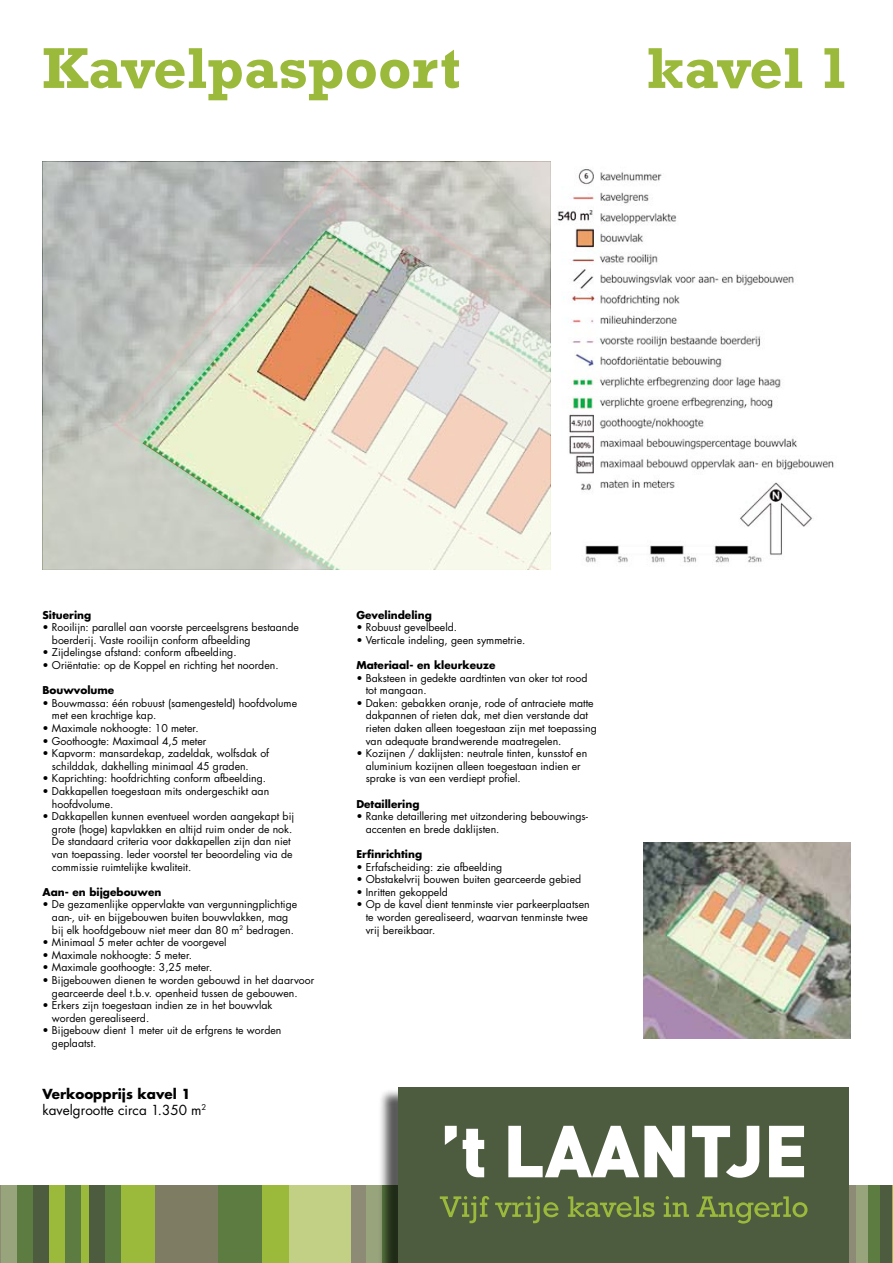
<style>
.page{position:relative;width:893px;height:1263px;background:#fff}
.page>*{position:absolute;margin:0;border:0;box-sizing:border-box;transform-origin:0 0}
.t1{font:700 58.5px "Rockwell";color:#9bba3c}
.t2{font:13.5px/16.2px "Futura Std";color:#000}
.t3{font:10.5px/12.6px "Futura Std";color:#000}
.t4{font:700 10.5px "Futura Std";color:#000}
.s1{font-weight:700}
</style>
<div class="page">
<hr style="left:892px;top:1185px;width:1px;height:78px;background:#9bba3c">
<div style="left:880px;top:1185px;width:12px;height:78px;background:#4d5c3f"></div>
<div style="left:867px;top:1185px;width:13px;height:78px;background:#5c7c42"></div>
<div style="left:855px;top:1185px;width:12px;height:78px;background:#98a47c"></div>
<div style="left:843px;top:1185px;width:12px;height:78px;background:#8d8b75"></div>
<div style="left:116px;top:1185px;width:63px;height:78px;background:#9bba3c"></div>
<div style="left:105px;top:1185px;width:16px;height:78px;background:#5c7c42"></div>
<div style="left:89px;top:1185px;width:16px;height:78px;background:#4d5c3f"></div>
<div style="left:81px;top:1185px;width:8px;height:78px;background:#9bba3c"></div>
<div style="left:65px;top:1185px;width:16px;height:78px;background:#5c7c42"></div>
<div style="left:49px;top:1185px;width:16px;height:78px;background:#9bba3c"></div>
<div style="left:33px;top:1185px;width:16px;height:78px;background:#4d5c3f"></div>
<div style="left:17px;top:1185px;width:16px;height:78px;background:#5c7c42"></div>
<div style="left:366px;top:1185px;width:16px;height:78px;background:#98a47c"></div>
<div style="left:1px;top:1185px;width:16px;height:78px;background:#98a47c"></div>
<div style="left:350px;top:1185px;width:16px;height:78px;background:#8d8b75"></div>
<hr style="left:0;top:1185px;width:1px;height:78px;background:#8d8b75">
<div style="left:288px;top:1185px;width:63px;height:78px;background:#c1d085"></div>
<div style="left:261px;top:1185px;width:27px;height:78px;background:#9bba3c"></div>
<div style="left:218px;top:1185px;width:43px;height:78px;background:#5c7c42"></div>
<div style="left:156px;top:1185px;width:62px;height:78px;background:#7e7d64"></div>
<div style="left:378px;top:1088px;width:468px;height:175px;background:#000;opacity:.65"></div>
<div style="left:398px;top:1087px;width:451px;height:176px;background:#4d5c3f"></div>
<svg style="left:445px;top:1126px;width:12px;height:19px"></svg>
<svg style="left:463px;top:1129px;width:21px;height:48px"></svg>
<svg style="left:508px;top:1126px;width:177px;height:51px"></svg>
<svg style="left:692px;top:1126px;width:67px;height:52px"></svg>
<svg style="left:769px;top:1126px;width:35px;height:51px"></svg>
<svg style="left:440px;top:1196px;width:49px;height:27px"></svg>
<svg style="left:495px;top:1196px;width:63px;height:27px"></svg>
<svg style="left:568px;top:1196px;width:87px;height:21px"></svg>
<svg style="left:664px;top:1196px;width:25px;height:21px"></svg>
<svg style="left:696px;top:1196px;width:111px;height:27px"></svg>
<img style="left:643px;top:843px;width:207px;height:195px">
<img style="left:557px;top:169px;width:277px;height:394px">
<svg style="left:43px;top:162px;width:508px;height:408px;background:#d3d1c4"></svg>
<h1 class="t1" style="left:43px;top:34px;width:419px">Kavelpaspoort</h1>
<h1 class="t1" style="left:646px;top:34px;width:205px">kavel 1</h1>
<p class="t4" style="left:43px;top:608px;width:50px">Situering</p>
<p class="t3" style="left:52px;top:621px;width:249px;text-indent:-9px">• Rooilijn: parallel aan voorste perceelsgrens bestaande boerderij. Vaste rooilijn conform afbeelding</p>
<p class="t3" style="left:43px;top:646px;width:196px">• Zijdelingse afstand: conform afbeelding.</p>
<p class="t3" style="left:43px;top:659px;width:238px">• Oriëntatie: op de Koppel en richting het noorden.</p>
<p class="t4" style="left:43px;top:683px;width:73px">Bouwvolume</p>
<p class="t3" style="left:52px;top:697px;width:247px;text-indent:-9px">• Bouwmassa: één robuust (samengesteld) hoofdvolume met een krachtige kap.</p>
<p class="t3" style="left:43px;top:722px;width:158px">• Maximale nokhoogte: 10 meter.</p>
<p class="t3" style="left:43px;top:734px;width:165px">• Goothoogte: Maximaal 4,5 meter</p>
<p class="t3" style="left:52px;top:747px;width:219px;text-indent:-9px">• Kapvorm: mansardekap, zadeldak, wolfsdak of schilddak, dakhelling minimaal 45 graden.</p>
<p class="t3" style="left:43px;top:772px;width:225px">• Kaprichting: hoofdrichting conform afbeelding.</p>
<p class="t3" style="left:52px;top:785px;width:219px;text-indent:-9px">• Dakkapellen toegestaan mits ondergeschikt aan hoofdvolume.</p>
<p class="t3" style="left:52px;top:810px;width:244px;text-indent:-9px">• Dakkapellen kunnen eventueel worden aangekapt bij grote (hoge) kapvlakken en altijd ruim onder de nok.<br>De standaard criteria voor dakkapellen zijn dan niet van toepassing. Ieder voorstel ter beoordeling via de commissie ruimtelijke kwaliteit.</p>
<p class="t4" style="left:43px;top:885px;width:120px">Aan- en bijgebouwen</p>
<p class="t3" style="left:43px;top:898px;width:256px;text-align:center">• De gezamenlijke oppervlakte van vergunningplichtige aan-, uit- en bijgebouwen buiten bouwvlakken, mag<br>bij elk hoofdgebouw niet meer dan 80 m<sup>2</sup> bedragen.</p>
<p class="t3" style="left:43px;top:936px;width:186px">• Minimaal 5 meter achter de voorgevel</p>
<p class="t3" style="left:43px;top:949px;width:151px">• Maximale nokhoogte: 5 meter.</p>
<p class="t3" style="left:43px;top:961px;width:171px">• Maximale goothoogte: 3,25 meter.</p>
<p class="t3" style="left:52px;top:974px;width:264px;text-indent:-9px">• Bijgebouwen dienen te worden gebouwd in het daarvoor gearceerde deel t.b.v. openheid tussen de gebouwen.</p>
<p class="t3" style="left:52px;top:999px;width:222px;text-indent:-9px">• Erkers zijn toegestaan indien ze in het bouwvlak worden gerealiseerd.</p>
<p class="t3" style="left:52px;top:1024px;width:231px;text-indent:-9px">• Bijgebouw dient 1 meter uit de erfgrens te worden geplaatst.</p>
<p class="t2" style="left:43px;top:1086px;width:165px"><span class="s1">Verkoopprijs kavel 1 </span>kavelgrootte circa 1.350 m<sup>2</sup></p>
<p class="t4" style="left:356px;top:608px;width:77px">Gevelindeling</p>
<p class="t3" style="left:356px;top:621px;width:102px">• Robuust gevelbeeld.</p>
<p class="t3" style="left:356px;top:634px;width:171px">• Verticale indeling, geen symmetrie.</p>
<p class="t4" style="left:356px;top:658px;width:141px">Materiaal- en kleurkeuze</p>
<p class="t3" style="left:366px;top:671px;width:223px;text-indent:-9px">• Baksteen in gedekte aardtinten van oker tot rood tot mangaan.</p>
<p class="t3" style="left:366px;top:697px;width:233px;text-indent:-9px">• Daken: gebakken oranje, rode of antraciete matte dakpannen of rieten dak, met dien verstande dat rieten daken alleen toegestaan zijn met toepassing van adequate brandwerende maatregelen.</p>
<p class="t3" style="left:366px;top:747px;width:223px;text-indent:-9px">• Kozijnen / daklijsten: neutrale tinten, kunsstof en aluminium kozijnen alleen toegestaan indien er sprake is van een verdiept profiel.</p>
<p class="t4" style="left:356px;top:797px;width:65px">Detaillering</p>
<p class="t3" style="left:366px;top:810px;width:224px;text-indent:-9px">• Ranke detaillering met uitzondering bebouwings&shy;accenten en brede daklijsten.</p>
<p class="t4" style="left:356px;top:847px;width:67px">Erfinrichting</p>
<p class="t3" style="left:356px;top:860px;width:148px">• Erfafscheiding: zie afbeelding</p>
<p class="t3" style="left:356px;top:873px;width:226px">• Obstakelvrij bouwen buiten gearceerde gebied</p>
<p class="t3" style="left:356px;top:886px;width:93px">• Inritten gekoppeld</p>
<p class="t3" style="left:366px;top:898px;width:225px;text-indent:-9px">• Op de kavel dient tenminste vier parkeerplaatsen te worden gerealiseerd, waarvan tenminste twee vrij bereikbaar.</p>
</div>
